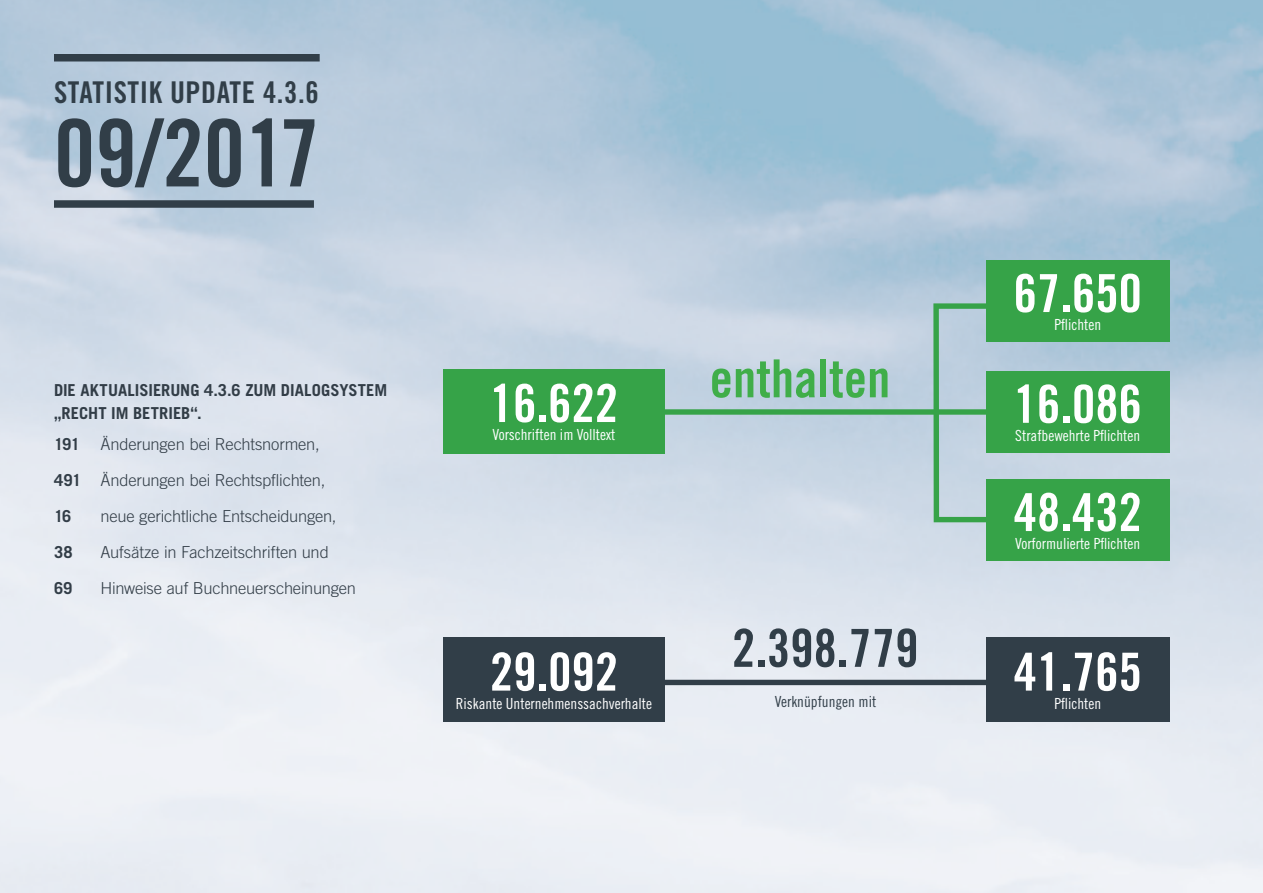
<style>
.page{position:relative;width:1263px;height:893px;background:#fff}
.page>*{position:absolute;margin:0;border:0;box-sizing:border-box;transform-origin:0 0}
.t1{font:93px "Trade Gothic Bold Cond Twenty";color:#313e48}
.t2{font:52.5px "Trade Gothic Bold Cond Twenty";color:#fff}
.t3{font:52.5px "Trade Gothic Bold Cond Twenty";color:#313e48}
.t4{font:52.5px "Trade Gothic Bold Cond Twenty";color:#40ae49}
.t5{font:30px "Trade Gothic Bold Cond Twenty";letter-spacing:.02em;color:#313e48}
.t6{font:300 16.5px "Trade Gothic";letter-spacing:-.015em;color:#323d47}
.t7{font:700 16.5px/22.5px "Trade Gothic";color:#323d47}
.t8{font:15.3px "Trade Gothic Cond Eighteen";color:#fff}
.t9{font:15.3px "Trade Gothic Cond Eighteen";color:#313e48}
.s1{font-weight:700}
</style>
<div class="page">
<img style="left:0;top:0;width:1263px;height:893px">
<div style="left:443px;top:369px;width:222px;height:84px;background:#36a348"></div>
<div style="left:986px;top:260px;width:183px;height:82px;background:#36a348"></div>
<div style="left:986px;top:479px;width:183px;height:82px;background:#36a348"></div>
<div style="left:986px;top:371px;width:183px;height:82px;background:#36a348"></div>
<div style="left:661px;top:409px;width:327px;height:6px;background:#36a348"></div>
<svg style="left:931px;top:301px;width:65px;height:224px;background:#9ec5ba"></svg>
<div style="left:443px;top:638px;width:222px;height:84px;background:#313e48"></div>
<div style="left:986px;top:638px;width:183px;height:84px;background:#313e48"></div>
<div style="left:662px;top:680px;width:324px;height:5px;background:#313e48"></div>
<div style="left:54px;top:200px;width:260px;height:8px;background:#313e48"></div>
<div style="left:54px;top:54px;width:266px;height:8px;background:#313e48"></div>
<p class="t5" style="left:54px;top:74px;width:266px">STATISTIK UPDATE 4.3.6</p>
<p class="t1" style="left:54px;top:97px;width:268px">09/2017</p>
<h5 class="t7" style="left:54px;top:379px;width:335px">DIE AKTUALISIERUNG 4.3.6 ZUM DIALOGSYSTEM „RECHT IM BETRIEB“.</h5>
<h5 class="t6" style="left:54px;top:434px;width:267px"><span class="s1">191</span> Änderungen bei Rechtsnormen,</h5>
<h5 class="t6" style="left:54px;top:470px;width:273px"><span class="s1">491</span> Änderungen bei Rechtspflichten,</h5>
<h5 class="t7" style="left:54px;top:505px;width:19px">16</h5>
<h5 class="t6" style="left:101px;top:506px;width:237px">neue gerichtliche Entscheidungen,</h5>
<h5 class="t7" style="left:54px;top:541px;width:20px">38</h5>
<h5 class="t6" style="left:101px;top:542px;width:230px">Aufsätze in Fachzeitschriften und</h5>
<h5 class="t7" style="left:54px;top:577px;width:20px">69</h5>
<h5 class="t6" style="left:101px;top:578px;width:257px">Hinweise auf Buchneuerscheinungen</h5>
<p class="t2" style="left:490px;top:371px;width:130px">16.622</p>
<p class="t8" style="left:492px;top:426px;width:124px">Vorschriften im Volltext</p>
<p class="t4" style="left:710px;top:347px;width:182px">enthalten</p>
<p class="t2" style="left:490px;top:640px;width:130px">29.092</p>
<p class="t8" style="left:456px;top:694px;width:198px">Riskante Unternehmenssachverhalte</p>
<p class="t3" style="left:732px;top:616px;width:188px">2.398.779</p>
<p class="t9" style="left:775px;top:692px;width:103px">Verknüpfungen mit</p>
<p class="t2" style="left:1014px;top:261px;width:130px">67.650</p>
<p class="t8" style="left:1054px;top:316px;width:48px">Pflichten</p>
<p class="t2" style="left:1014px;top:372px;width:130px">16.086</p>
<p class="t8" style="left:1015px;top:427px;width:126px">Strafbewehrte Pflichten</p>
<p class="t2" style="left:1014px;top:480px;width:130px">48.432</p>
<p class="t8" style="left:1015px;top:535px;width:127px">Vorformulierte Pflichten</p>
<p class="t2" style="left:1014px;top:640px;width:130px">41.765</p>
<p class="t8" style="left:1054px;top:694px;width:48px">Pflichten</p>
</div>
